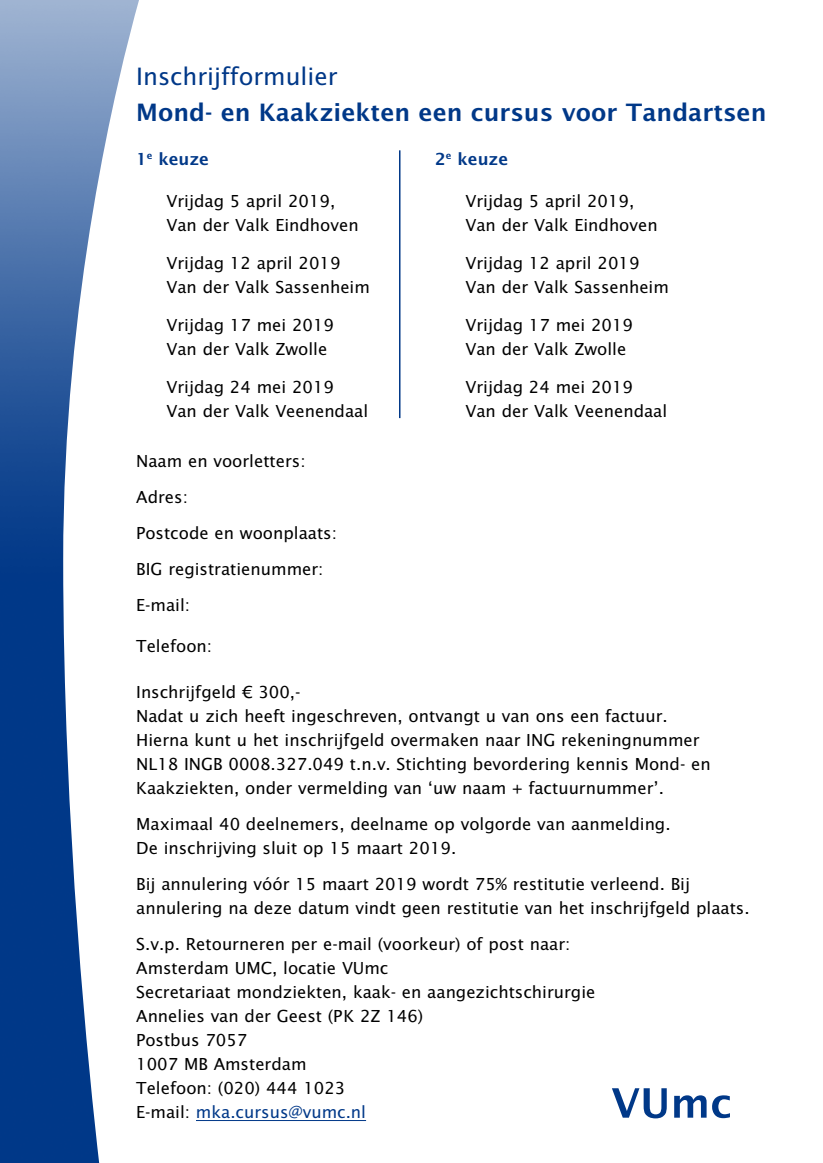
<style>
.page{position:relative;width:823px;height:1163px;background:#fff}
.page>*{position:absolute;margin:0;border:0;box-sizing:border-box;transform-origin:0 0}
.t1{font:600 26px "Lucida Sans EF";color:#003888}
.t2{font:26px "Lucida Sans EF";color:#003888}
.t3{font:18px/24px "Lucida Sans EF";color:#000}
.t4{font:600 18px "Lucida Sans EF";color:#003888}
.s1{color:#003888}
</style>
<div class="page">
<svg style="left:612px;top:1088px;width:54px;height:30px"></svg>
<svg style="left:674px;top:1095px;width:55px;height:22px"></svg>
<img style="left:0;top:0;width:139px;height:1162px">
<hr style="left:399px;top:150px;width:1px;height:268px;background:#003888">
<hr style="left:196px;top:1119px;width:170px;height:1px;background:#003888">
<h1 class="t2" style="left:136px;top:63px;width:203px">Inschrijfformulier</h1>
<h1 class="t1" style="left:136px;top:99px;width:631px">Mond- en Kaakziekten een cursus voor Tandartsen</h1>
<p class="t4" style="left:136px;top:149px;width:74px">1<sup>e</sup> keuze</p>
<p class="t3" style="left:166px;top:188px;width:193px">Vrijdag 5 april 2019,<br>Van der Valk Eindhoven</p>
<p class="t3" style="left:166px;top:250px;width:205px">Vrijdag 12 april 2019<br>Van der Valk Sassenheim</p>
<p class="t3" style="left:166px;top:312px;width:169px">Vrijdag 17 mei 2019<br>Van der Valk Zwolle</p>
<p class="t3" style="left:166px;top:374px;width:203px">Vrijdag 24 mei 2019<br>Van der Valk Veenendaal</p>
<p class="t3" style="left:136px;top:443px;width:202px;line-height:36px">Naam en voorletters:<br>Adres:<br>Postcode en woonplaats:<br>BIG registratienummer:<br>E-mail:</p>
<p class="t3" style="left:136px;top:633px;width:77px">Telefoon:</p>
<p class="t3" style="left:136px;top:679px;width:575px">Inschrijfgeld € 300,-<br>Nadat u zich heeft ingeschreven, ontvangt u van ons een factuur.<br>Hierna kunt u het inschrijfgeld overmaken naar ING rekeningnummer NL18 INGB 0008.327.049 t.n.v. Stichting bevordering kennis Mond- en Kaakziekten, onder vermelding van ‘uw naam + factuurnummer’.</p>
<p class="t3" style="left:136px;top:811px;width:535px">Maximaal 40 deelnemers, deelname op volgorde van aanmelding.<br>De inschrijving sluit op 15 maart 2019.</p>
<p class="t3" style="left:136px;top:871px;width:614px">Bij annulering vóór 15 maart 2019 wordt 75% restitutie verleend. Bij annulering na deze datum vindt geen restitutie van het inschrijfgeld plaats.</p>
<p class="t3" style="left:136px;top:931px;width:460px">S.v.p. Retourneren per e-mail (voorkeur) of post naar:<br>Amsterdam UMC, locatie VUmc<br>Secretariaat mondziekten, kaak- en aangezichtschirurgie<br>Annelies van der Geest (PK 2Z 146)<br>Postbus 7057<br>1007 MB Amsterdam<br>Telefoon: (020) 444 1023<br>E-mail: <span class="s1">mka.cursus@vumc.nl</span></p>
<p class="t4" style="left:435px;top:149px;width:74px">2<sup>e</sup> keuze</p>
<p class="t3" style="left:465px;top:188px;width:193px">Vrijdag 5 april 2019,<br>Van der Valk Eindhoven</p>
<p class="t3" style="left:465px;top:250px;width:205px">Vrijdag 12 april 2019<br>Van der Valk Sassenheim</p>
<p class="t3" style="left:465px;top:312px;width:169px">Vrijdag 17 mei 2019<br>Van der Valk Zwolle</p>
<p class="t3" style="left:465px;top:374px;width:203px">Vrijdag 24 mei 2019<br>Van der Valk Veenendaal</p>
</div>
